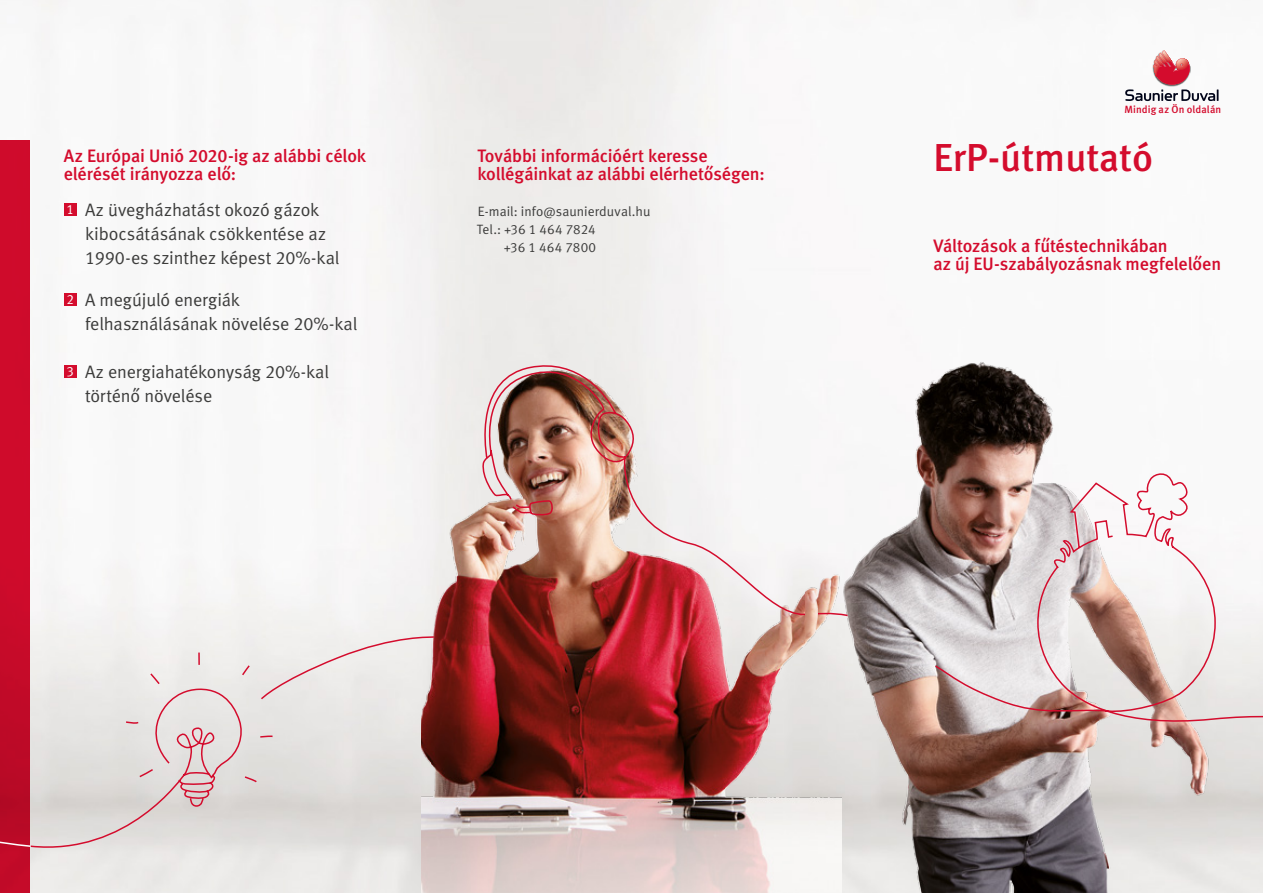
<style>
.page{position:relative;width:1263px;height:893px;background:#fff}
.page>*{position:absolute;margin:0;border:0;box-sizing:border-box;transform-origin:0 0}
.t1{font:39px "Meta Med";color:#d40c2d}
.t2{font:18px/18px "Meta Med";letter-spacing:-.005em;color:#d40c2d}
.t3{font:18px/24px "Meta Reg";letter-spacing:-.005em;color:#3c3c3b}
.t4{font:13.5px "Meta Reg";color:#3c3c3b}
.t5{font:10.5px "Meta Med";letter-spacing:.015em;color:#d40c2d}
.s1{font-size:13.5px;color:#fff}
</style>
<div class="page">
<img style="left:30px;top:0;width:1233px;height:893px">
<div style="left:0;top:140px;width:30px;height:753px;background:linear-gradient(to bottom,#d50b2d,#bd0a27)"></div>
<img style="left:421px;top:337px;width:833px;height:556px">
<svg style="left:933px;top:468px;width:330px;height:273px"></svg>
<img style="left:482px;top:356px;width:367px;height:261px">
<svg style="left:29px;top:633px;width:407px;height:223px;background:#e2dad9"></svg>
<svg style="left:243px;top:775px;width:15px;height:9px"></svg>
<svg style="left:0;top:837px;width:32px;height:11px"></svg>
<svg style="left:1125px;top:50px;width:93px;height:51px"></svg>
<img style="left:805px;top:569px;width:12px;height:79px">
<div style="left:64px;top:203px;width:13px;height:13px;background:#d40c2d"></div>
<div style="left:64px;top:293px;width:13px;height:13px;background:#d40c2d"></div>
<div style="left:64px;top:365px;width:13px;height:13px;background:#d40c2d"></div>
<p class="t2" style="left:64px;top:147px;width:304px">Az Európai Unió 2020-ig az alábbi célok elérését irányozza elő:</p>
<p class="t3" style="left:85px;top:198px;width:256px;text-indent:-19px"><span class="s1">1</span> Az üvegházhatást okozó gázok kibocsátásának csökkentése az<br>1990-es szinthez képest 20%-kal</p>
<p class="t3" style="left:85px;top:288px;width:274px;text-indent:-19px"><span class="s1">2</span> A megújuló energiák felhasználásának növelése 20%-kal</p>
<p class="t3" style="left:85px;top:360px;width:245px;text-indent:-19px"><span class="s1">3</span> Az energiahatékonyság 20%-kal történő növelése</p>
<p class="t2" style="left:477px;top:147px;width:289px">További információért keresse kollégáinkat az alábbi elérhetőségen:</p>
<p class="t4" style="left:478px;top:203px;width:174px">E-mail: info@saunierduval.hu</p>
<p class="t4" style="left:477px;top:221px;width:120px">Tel.: +36 1 464 7824</p>
<p class="t4" style="left:504px;top:239px;width:94px">+36 1 464 7800</p>
<p class="t5" style="left:1124px;top:103px;width:98px">Mindig az Ön oldalán</p>
<h1 class="t1" style="left:933px;top:134px;width:221px">ErP-útmutató</h1>
<p class="t2" style="left:933px;top:237px;width:289px">Változások a fűtéstechnikában<br>az új EU-szabályozásnak megfelelően</p>
</div>
